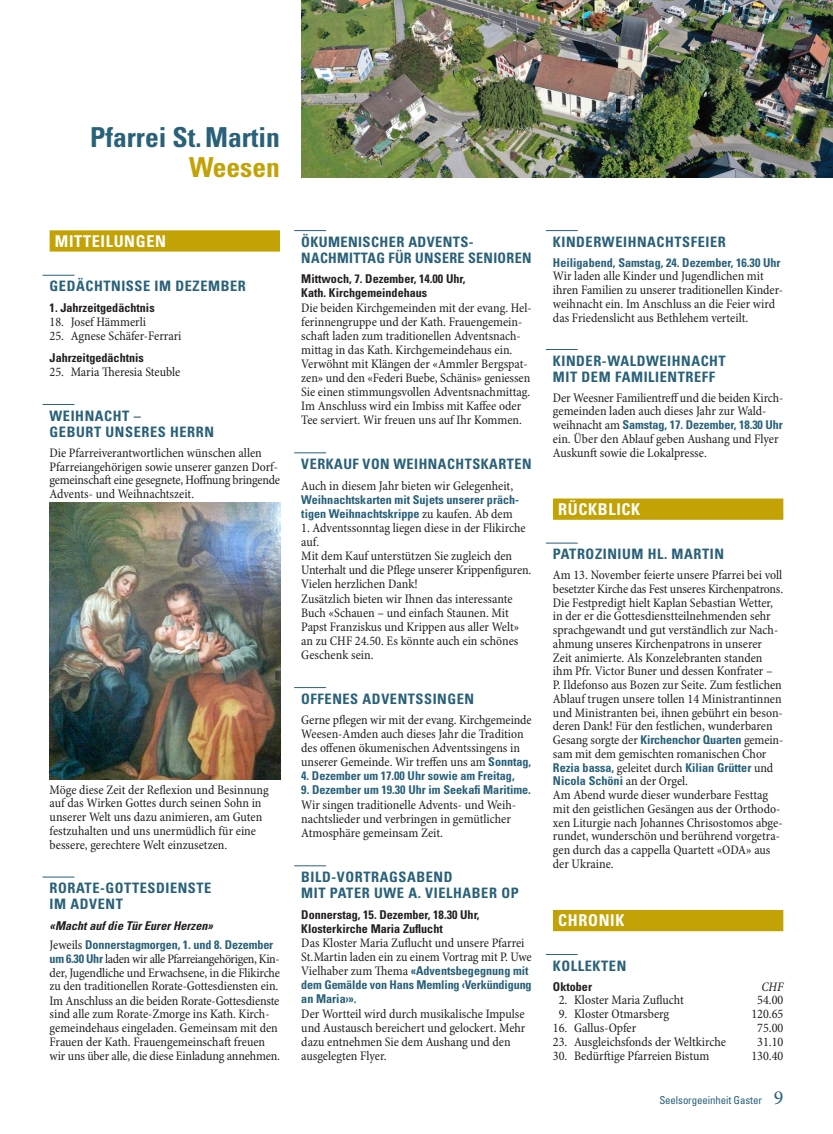
<style>
.page{position:relative;width:833px;height:1134px;background:#fff}
.page>*{position:absolute;margin:0;border:0;box-sizing:border-box;transform-origin:0 0}
.t1{font:700 condensed 27.5px "Univers LT Std";color:#296179}
.t2{font:700 condensed 27.5px "Univers LT Std";color:#c2a205}
.t3{font:700 condensed 16.25px "Univers LT Std";letter-spacing:.04em;color:#fff}
.t4{font:700 condensed 14.38px/16px "Univers LT Std";letter-spacing:.04em;color:#296179}
.t5{font:condensed 13.12px/13.8px "Minion Pro";letter-spacing:-.005em;color:#231f20}
.t6{font:italic condensed 13.12px "Minion Pro";color:#231f20}
.t7{font:700 condensed 12.12px/14px "Univers LT Std";color:#296179}
.t8{font:700 condensed 12.12px/14px "Univers LT Std";color:#231f20}
.t9{font:condensed 10.88px "Univers LT Std";letter-spacing:-.01em;color:#296179}
.s1{font-style:italic;color:#231f20}
.s2{font-family:"Minion Pro";font-weight:400;font-size:13.12px;color:#231f20}
.s3{font-family:"Univers LT Std";font-weight:700;font-size:12.12px;color:#296179}
.s4{font-family:"Minion Pro";font-stretch:normal;font-size:20px}
</style>
<div class="page">
<img style="left:301px;top:0;width:532px;height:177px">
<hr style="left:294px;top:230px;width:32px;height:1px;background:#296179">
<hr style="left:294px;top:453px;width:32px;height:1px;background:#296179">
<hr style="left:294px;top:687px;width:32px;height:1px;background:#296179">
<hr style="left:294px;top:865px;width:32px;height:1px;background:#296179">
<hr style="left:546px;top:230px;width:32px;height:1px;background:#296179">
<hr style="left:546px;top:349px;width:32px;height:1px;background:#296179">
<div style="left:553px;top:498px;width:230px;height:22px;background:#c2a205"></div>
<hr style="left:546px;top:543px;width:32px;height:1px;background:#296179">
<div style="left:553px;top:910px;width:230px;height:21px;background:#c2a205"></div>
<hr style="left:546px;top:954px;width:32px;height:1px;background:#296179">
<div style="left:50px;top:230px;width:230px;height:22px;background:#c2a205"></div>
<hr style="left:43px;top:275px;width:31px;height:1px;background:#296179">
<hr style="left:43px;top:404px;width:31px;height:1px;background:#296179">
<hr style="left:43px;top:877px;width:31px;height:1px;background:#296179">
<img style="left:50px;top:502px;width:230px;height:277px">
<h1 class="t1" style="left:90px;top:121px;width:191px">Pfarrei St.Martin</h1>
<h1 class="t2" style="left:189px;top:151px;width:92px">Weesen</h1>
<p class="t3" style="left:55px;top:231px;width:112px">MITTEILUNGEN</p>
<p class="t4" style="left:50px;top:278px;width:198px">GEDÄCHTNISSE IM DEZEMBER</p>
<p class="t8" style="left:50px;top:300px;width:107px">1. Jahrzeitgedächtnis</p>
<p class="t5" style="left:50px;top:315px;width:98px">18. Josef Hämmerli</p>
<p class="t5" style="left:50px;top:329px;width:133px">25. Agnese Schäfer-Ferrari</p>
<p class="t8" style="left:50px;top:350px;width:96px">Jahrzeitgedächtnis</p>
<p class="t5" style="left:50px;top:365px;width:132px">25. Maria Theresia Steuble</p>
<p class="t4" style="left:50px;top:407px;width:166px">WEIHNACHT –<br>GEBURT UNSERES HERRN</p>
<p class="t5" style="left:50px;top:446px;width:232px">Die Pfarreiverantwortlichen wünschen allen Pfarreiangehörigen sowie unserer ganzen Dorf&shy;gemeinschaft eine gesegnete, Hoffnung bringende Advents- und Weihnachtszeit.</p>
<p class="t5" style="left:50px;top:783px;width:221px">Möge diese Zeit der Reflexion und Besinnung auf das Wirken Gottes durch seinen Sohn in unserer Welt uns dazu animieren, am Guten festzuhalten und uns unermüdlich für eine bessere, gerechtere Welt einzusetzen.</p>
<p class="t4" style="left:50px;top:880px;width:163px">RORATE-GOTTESDIENSTE<br>IM ADVENT</p>
<p class="t7" style="left:50px;top:915px;width:225px;line-height:19.5px"><span class="s1">«Macht auf die Tür Eurer Herzen»<br></span><span class="s2">Jeweils</span> Donnerstagmorgen, 1. und 8. Dezember</p>
<p class="t5" style="left:50px;top:952px;width:232px"><span class="s3">um 6.30 Uhr</span> laden wir alle Pfarreiangehörigen, Kin&shy;der, Jugendliche und Erwachsene, in die Flikirche zu den traditionellen Rorate-Gottesdiensten ein.<br>Im Anschluss an die beiden Rorate-Gottesdienste sind alle zum Rorate-Zmorge ins Kath. Kirch&shy;gemeindehaus eingeladen. Gemeinsam mit den Frauen der Kath. Frauengemeinschaft freuen wir uns über alle, die diese Einladung annehmen.</p>
<p class="t4" style="left:301px;top:234px;width:232px">ÖKUMENISCHER ADVENTS-<br>NACHMITTAG FÜR UNSERE SENIOREN</p>
<p class="t8" style="left:301px;top:272px;width:166px">Mittwoch, 7. Dezember, 14.00 Uhr,<br>Kath. Kirchgemeindehaus</p>
<p class="t5" style="left:301px;top:301px;width:232px">Die beiden Kirchgemeinden mit der evang. Hel&shy;ferinnengruppe und der Kath. Frauengemein&shy;schaft laden zum traditionellen Adventsnach&shy;mittag in das Kath. Kirchgemeindehaus ein.<br>Verwöhnt mit Klängen der «Ammler Bergspat&shy;zen» und den «Federi Buebe, Schänis» geniessen Sie einen stimmungsvollen Adventsnachmittag.<br>Im Anschluss wird ein Imbiss mit Kaffee oder Tee serviert. Wir freuen uns auf Ihr Kommen.</p>
<p class="t4" style="left:301px;top:456px;width:232px">VERKAUF VON WEIHNACHTSKARTEN</p>
<p class="t5" style="left:301px;top:479px;width:213px">Auch in diesem Jahr bieten wir Gelegenheit,</p>
<p class="t7" style="left:301px;top:492px;width:218px">Weihnachtskarten mit Sujets unserer präch&shy;tigen Weihnachtskrippe <span class="s2">zu kaufen. Ab dem</span></p>
<p class="t5" style="left:301px;top:521px;width:232px;line-height:14.1px">1. Adventssonntag liegen diese in der Flikirche auf.<br>Mit dem Kauf unterstützen Sie zugleich den Unterhalt und die Pflege unserer Krippenfiguren.<br>Vielen herzlichen Dank!<br>Zusätzlich bieten wir Ihnen das interessante Buch «Schauen – und einfach Staunen. Mit Papst Franziskus und Krippen aus aller Welt» an zu CHF 24.50. Es könnte auch ein schönes Geschenk sein.</p>
<p class="t4" style="left:301px;top:691px;width:174px">OFFENES ADVENTSSINGEN</p>
<p class="t5" style="left:301px;top:714px;width:232px">Gerne pflegen wir mit der evang. Kirchgemeinde Weesen-Amden auch dieses Jahr die Tradition des offenen ökumenischen Adventssingens in unserer Gemeinde. Wir treffen uns am <span class="s3">Sonntag,</span></p>
<p class="t7" style="left:301px;top:769px;width:215px">4. Dezember um 17.00 Uhr sowie am Freitag,</p>
<p class="t7" style="left:301px;top:783px;width:231px">9. Dezember um 19.30 Uhr im Seekafi Maritime.</p>
<p class="t5" style="left:301px;top:798px;width:216px">Wir singen traditionelle Advents- und Weih&shy;nachtslieder und verbringen in gemütlicher<br>Atmosphäre gemeinsam Zeit.</p>
<p class="t4" style="left:301px;top:869px;width:219px">BILD-VORTRAGSABEND<br>MIT PATER UWE A. VIELHABER OP</p>
<p class="t8" style="left:301px;top:907px;width:180px">Donnerstag, 15. Dezember, 18.30 Uhr,<br>Klosterkirche Maria Zuflucht</p>
<p class="t5" style="left:301px;top:936px;width:232px">Das Kloster Maria Zuflucht und unsere Pfarrei<br>St.Martin laden ein zu einem Vortrag mit P. Uwe</p>
<p class="t7" style="left:301px;top:964px;width:232px"><span class="s2">Vielhaber zum Thema</span> «Adventsbegegnung mit dem Gemälde von Hans Memling ‹Verkündigung an Maria›».</p>
<p class="t5" style="left:301px;top:1007px;width:226px">Der Wortteil wird durch musikalische Impulse und Austausch bereichert und gelockert. Mehr dazu entnehmen Sie dem Aushang und den ausgelegten Flyer.</p>
<p class="t4" style="left:553px;top:234px;width:174px">KINDERWEIHNACHTSFEIER</p>
<p class="t7" style="left:553px;top:255px;width:229px">Heiligabend, Samstag, 24. Dezember, 16.30 Uhr</p>
<p class="t5" style="left:553px;top:270px;width:231px">Wir laden alle Kinder und Jugendlichen mit ihren Familien zu unserer traditionellen Kinder&shy;weihnacht ein. Im Anschluss an die Feier wird das Friedenslicht aus Bethlehem verteilt.</p>
<p class="t4" style="left:553px;top:353px;width:174px">KINDER-WALDWEIHNACHT<br>MIT DEM FAMILIENTREFF</p>
<p class="t5" style="left:553px;top:391px;width:232px">Der Weesner Familientreff und die beiden Kirch&shy;gemeinden laden auch dieses Jahr zur Wald-</p>
<p class="t7" style="left:553px;top:418px;width:231px"><span class="s2">weihnacht am</span> Samstag, 17. Dezember, 18.30 Uhr</p>
<p class="t5" style="left:553px;top:432px;width:227px">ein. Über den Ablauf geben Aushang und Flyer<br>Auskunft sowie die Lokalpresse.</p>
<p class="t3" style="left:558px;top:499px;width:83px">RÜCKBLICK</p>
<p class="t4" style="left:553px;top:546px;width:173px">PATROZINIUM HL. MARTIN</p>
<p class="t5" style="left:553px;top:569px;width:232px">Am 13. November feierte unsere Pfarrei bei voll besetzter Kirche das Fest unseres Kirchenpatrons.<br>Die Festpredigt hielt Kaplan Sebastian Wetter, in der er die Gottesdienstteilnehmenden sehr sprachgewandt und gut verständlich zur Nach&shy;ahmung unseres Kirchenpatrons in unserer Zeit animierte. Als Konzelebranten standen ihm Pfr. Victor Buner und dessen Konfrater – P. Ildefonso aus Bozen zur Seite. Zum festlichen Ablauf trugen unsere tollen 14 Ministrantinnen und Ministranten bei, ihnen gebührt ein beson&shy;deren Dank! Für den festlichen, wunderbaren Gesang sorgte der <span class="s3">Kirchenchor Quarten</span> gemein&shy;sam mit dem gemischten romanischen Chor</p>
<p class="t7" style="left:553px;top:760px;width:222px">Rezia bassa, <span class="s2">geleitet durch</span> Kilian Grütter <span class="s2">und<br></span>Nicola Schöni <span class="s2">an der Orgel.</span></p>
<p class="t5" style="left:553px;top:789px;width:231px">Am Abend wurde dieser wunderbare Festtag mit den geistlichen Gesängen aus der Orthodo&shy;xen Liturgie nach Johannes Chrisostomos abge&shy;rundet, wunderschön und berührend vorgetra&shy;gen durch das a cappella Quartett «ODA» aus der Ukraine.</p>
<p class="t3" style="left:558px;top:910px;width:68px">CHRONIK</p>
<p class="t4" style="left:553px;top:957px;width:75px">KOLLEKTEN</p>
<p class="t8" style="left:553px;top:979px;width:41px">Oktober</p>
<p class="t6" style="left:761px;top:978px;width:23px">CHF</p>
<p class="t5" style="left:559px;top:994px;width:126px">2. Kloster Maria Zuflucht</p>
<p class="t5" style="left:757px;top:994px;width:28px">54.00</p>
<p class="t5" style="left:559px;top:1008px;width:112px">9. Kloster Otmarsberg</p>
<p class="t5" style="left:751px;top:1008px;width:33px">120.65</p>
<p class="t5" style="left:553px;top:1021px;width:85px">16. Gallus-Opfer</p>
<p class="t5" style="left:757px;top:1021px;width:28px">75.00</p>
<p class="t5" style="left:553px;top:1035px;width:174px">23. Ausgleichsfonds der Weltkirche</p>
<p class="t5" style="left:757px;top:1035px;width:28px">31.10</p>
<p class="t5" style="left:553px;top:1049px;width:158px">30. Bedürftige Pfarreien Bistum</p>
<p class="t5" style="left:751px;top:1049px;width:33px">130.40</p>
<p class="t9" style="left:659px;top:1094px;width:125px">Seelsorgeeinheit Gaster <span class="s4">9</span></p>
</div>
